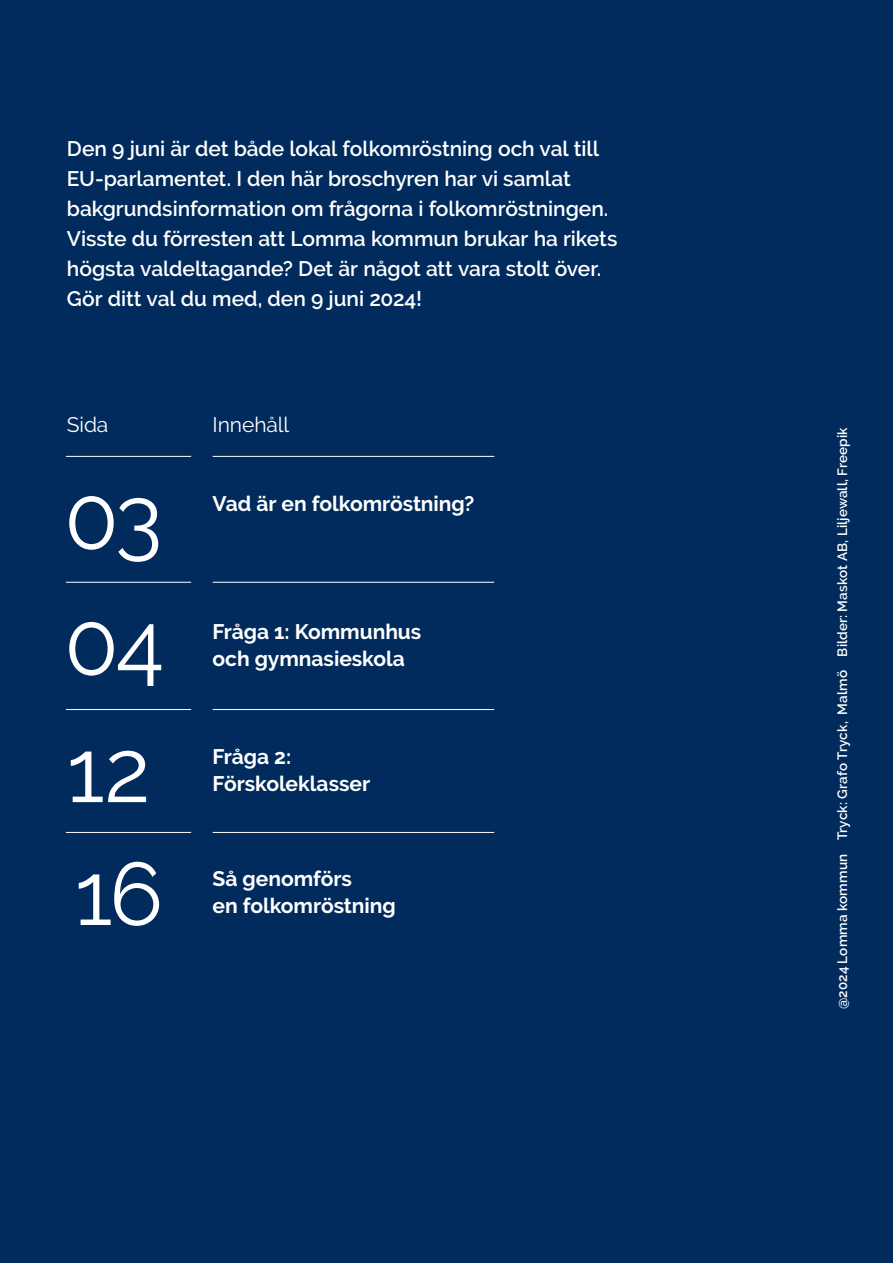
<style>
.page{position:relative;width:893px;height:1263px;background:#002b5c}
.page>*{position:absolute;margin:0;border:0;box-sizing:border-box;transform-origin:0 0}
.t1{font:88.5px "Raleway";letter-spacing:-.03em;color:#fff}
.t2{font:600 21px/30px "Raleway";letter-spacing:-.005em;color:#fff}
.t3{font:700 21px/27px "Raleway";letter-spacing:-.005em;color:#fff}
.t4{font:21px "Raleway";letter-spacing:-.005em;color:#fff}
.t5{font:600 13.5px "Raleway";letter-spacing:.01em;color:#fff}
</style>
<div class="page">
<hr style="left:66px;top:456px;width:125px;height:1px;background:#fff">
<hr style="left:66px;top:582px;width:125px;height:1px;background:#fff">
<hr style="left:66px;top:709px;width:125px;height:1px;background:#fff">
<hr style="left:66px;top:832px;width:125px;height:1px;background:#fff">
<hr style="left:213px;top:456px;width:281px;height:1px;background:#fff">
<hr style="left:213px;top:582px;width:281px;height:1px;background:#fff">
<hr style="left:213px;top:709px;width:281px;height:1px;background:#fff">
<hr style="left:213px;top:832px;width:281px;height:1px;background:#fff">
<p class="t2" style="left:67px;top:133px;width:552px">Den 9 juni är det både lokal folkomröstning och val till EU-parlamentet. I den här broschyren har vi samlat bakgrundsinformation om frågorna i folkomröstningen.<br>Visste du förresten att Lomma kommun brukar ha rikets högsta valdeltagande? Det är något att vara stolt över.<br>Gör ditt val du med, den 9 juni 2024!</p>
<p class="t4" style="left:67px;top:412px;width:43px">Sida</p>
<p class="t4" style="left:213px;top:412px;width:78px">Innehåll</p>
<p class="t1" style="left:64px;top:466px;width:99px">03</p>
<p class="t1" style="left:64px;top:592px;width:101px">04</p>
<p class="t1" style="left:67px;top:719px;width:85px">12</p>
<p class="t1" style="left:75px;top:842px;width:90px">16</p>
<p class="t3" style="left:213px;top:490px;width:263px">Vad är en folkomröstning?</p>
<p class="t3" style="left:213px;top:618px;width:210px">Fråga 1: Kommunhus och gymnasieskola</p>
<p class="t3" style="left:213px;top:743px;width:159px">Fråga 2:<br>Förskoleklasser</p>
<p class="t3" style="left:213px;top:865px;width:185px">Så genomförs<br>en folkomröstning</p>
<p class="t5" style="left:835px;top:1009px;width:583px;rotate:-90deg">@2024 Lomma kommun Tryck: Grafo Tryck, Malmö Bilder: Maskot AB, Liljewall, Freepik</p>
</div>
